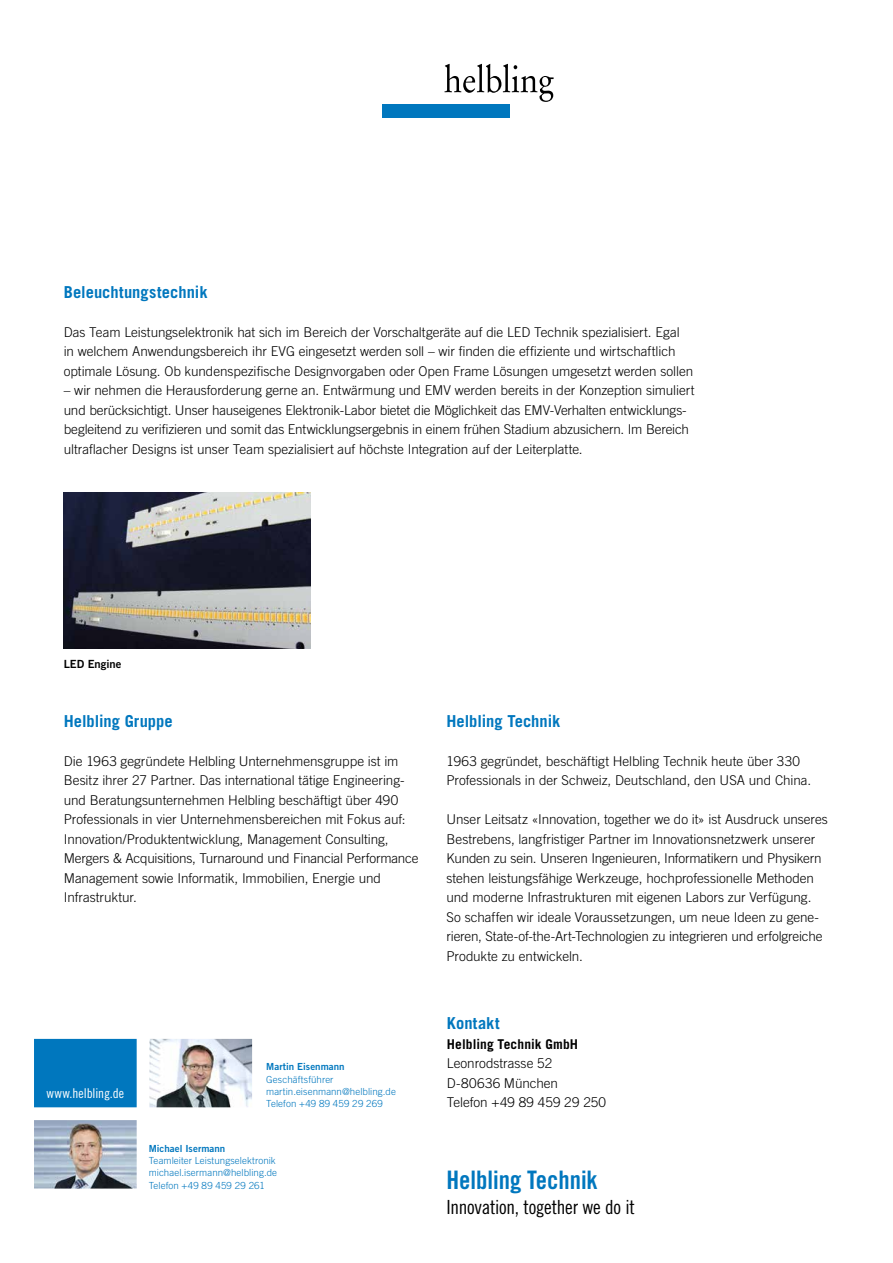
<style>
.page{position:relative;width:893px;height:1263px;background:#fff}
.page>*{position:absolute;margin:0;border:0;box-sizing:border-box;transform-origin:0 0}
.t1{font:25.5px "Trade Gothic LT Bold Cond Twenty";color:#0077be}
.t2{font:19.5px "Trade Gothic LT Cond Eighteen";letter-spacing:-.015em;color:#000}
.t3{font:700 16.5px "Trade Gothic LT";color:#0077be}
.t4{font:300 13.5px/19.5px "Trade Gothic LT";letter-spacing:-.005em;color:#000}
.t5{font:700 13.5px "Trade Gothic LT";letter-spacing:.005em;color:#000}
.t6{font:13.5px "Trade Gothic LT Std Cn 18";letter-spacing:-.005em;color:#fff}
.t7{font:11.25px "Trade Gothic LT Bold Two";letter-spacing:-.005em;color:#000}
.t8{font:300 9.75px/12.1px "Trade Gothic LT";letter-spacing:.01em;color:#0077be}
.t9{font:9.75px "Trade Gothic LT Bold Two";letter-spacing:.005em;color:#0077be}
</style>
<div class="page">
<svg style="left:445px;top:64px;width:109px;height:38px"></svg>
<div style="left:382px;top:104px;width:128px;height:13px;background:#0077be"></div>
<div style="left:34px;top:1039px;width:103px;height:68px;background:#0077be"></div>
<img style="left:149px;top:1039px;width:103px;height:68px">
<img style="left:34px;top:1120px;width:103px;height:68px">
<img style="left:64px;top:493px;width:246px;height:156px">
<p class="t3" style="left:64px;top:282px;width:145px">Beleuchtungstechnik</p>
<p class="t4" style="left:64px;top:322px;width:631px">Das Team Leistungselektronik hat sich im Bereich der Vorschaltgeräte auf die LED Technik spezialisiert. Egal in welchem Anwendungsbereich ihr EVG eingesetzt werden soll – wir finden die effiziente und wirtschaftlich optimale Lösung. Ob kundenspezifische Designvorgaben oder Open Frame Lösungen umgesetzt werden sollen</p>
<p class="t4" style="left:64px;top:381px;width:632px">– wir nehmen die Herausforderung gerne an. Entwärmung und EMV werden bereits in der Konzeption simuliert und berücksichtigt. Unser hauseigenes Elektronik-Labor bietet die Möglichkeit das EMV-Verhalten entwicklungs&shy;begleitend zu verifizieren und somit das Entwicklungsergebnis in einem frühen Stadium abzusichern. Im Bereich ultraflacher Designs ist unser Team spezialisiert auf höchste Integration auf der Leiterplatte.</p>
<p class="t7" style="left:64px;top:657px;width:59px">LED Engine</p>
<p class="t3" style="left:64px;top:711px;width:111px">Helbling Gruppe</p>
<p class="t4" style="left:64px;top:751px;width:356px">Die 1963 gegründete Helbling Unternehmensgruppe ist im Besitz ihrer 27 Partner. Das international tätige Engineering&shy;und Beratungsunternehmen Helbling beschäftigt über 490<br>Professionals in vier Unternehmensbereichen mit Fokus auf:<br>Innovation/Produktentwicklung, Management Consulting, Mergers &amp; Acquisitions, Turnaround und Financial Performance Management sowie Informatik, Immobilien, Energie und Infrastruktur.</p>
<p class="t6" style="left:47px;top:1085px;width:79px">www.helbling.de</p>
<p class="t9" style="left:266px;top:1061px;width:80px">Martin Eisenmann</p>
<p class="t8" style="left:266px;top:1073px;width:131px">Geschäftsführer martin.eisenmann@helbling.de<br>Telefon +49 89 459 29 269</p>
<p class="t9" style="left:149px;top:1142px;width:78px">Michael Isermann</p>
<p class="t8" style="left:149px;top:1154px;width:130px">Teamleiter Leistungselektronik michael.isermann@helbling.de<br>Telefon +49 89 459 29 261</p>
<p class="t3" style="left:446px;top:711px;width:115px">Helbling Technik</p>
<p class="t4" style="left:446px;top:751px;width:366px">1963 gegründet, beschäftigt Helbling Technik heute über 330<br>Professionals in der Schweiz, Deutschland, den USA und China.</p>
<p class="t4" style="left:446px;top:810px;width:383px">Unser Leitsatz «Innovation, together we do it» ist Ausdruck unseres Bestrebens, langfristiger Partner im Innovationsnetzwerk unserer Kunden zu sein. Unseren Ingenieuren, Informatikern und Physikern stehen leistungsfähige Werkzeuge, hochprofessionelle Methoden und moderne Infrastrukturen mit eigenen Labors zur Verfügung.<br>So schaffen wir ideale Voraussetzungen, um neue Ideen zu gene&shy;rieren, State-of-the-Art-Technologien zu integrieren und erfolgreiche Produkte zu entwickeln.</p>
<p class="t3" style="left:447px;top:1013px;width:54px">Kontakt</p>
<p class="t5" style="left:447px;top:1036px;width:133px">Helbling Technik GmbH</p>
<p class="t4" style="left:447px;top:1053px;width:161px">Leonrodstrasse 52<br>D-80636 München<br>Telefon +49 89 459 29 250</p>
<h1 class="t1" style="left:446px;top:1164px;width:153px">Helbling Technik</h1>
<h2 class="t2" style="left:446px;top:1196px;width:190px">Innovation, together we do it</h2>
</div>
